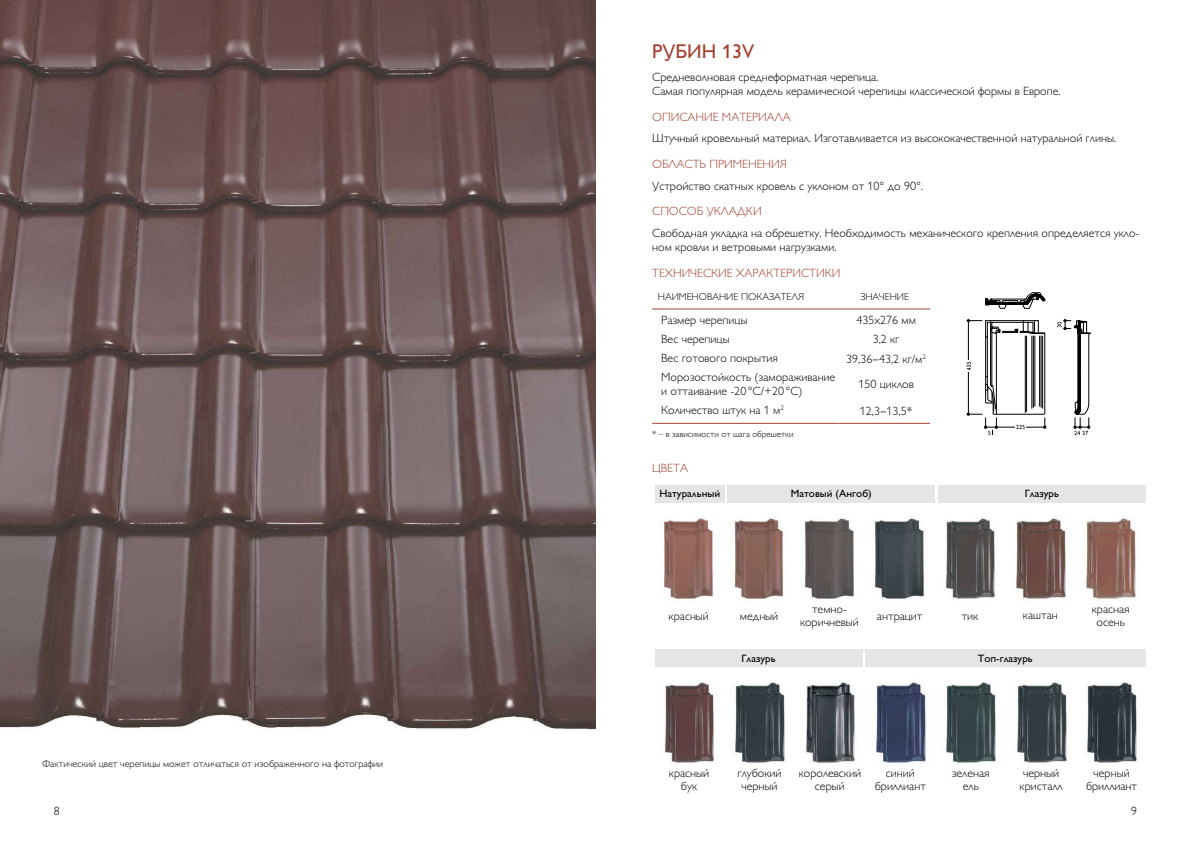
<style>
.page{position:relative;width:1191px;height:842px;background:#fff}
.page>*{position:absolute;margin:0;border:0;box-sizing:border-box;transform-origin:0 0}
.t1{font:20px "Gill Sans C";color:#a33e2d}
.t2{font:12px/13px "Gill Sans Light C";color:#000;text-align:center}
.t3{font:12px "Gill Sans Light C";color:#a33e2d}
.t4{font:10.7px "Gill Sans C";color:#000}
.t5{font:10px "Gill Sans Light C";color:#000}
.t6{font:9px "Gill Sans Light C";color:#000}
.s1{font-family:"Akrobat"}
</style>
<div class="page">
<img style="left:0;top:0;width:595px;height:730px">
<hr style="left:652px;top:308px;width:187px;height:1px;background:#a33e2d">
<hr style="left:839px;top:308px;width:91px;height:1px;background:#a33e2d">
<hr style="left:652px;top:423px;width:187px;height:1px;background:#a33e2d">
<hr style="left:839px;top:423px;width:91px;height:1px;background:#a33e2d">
<svg style="left:966px;top:292px;width:124px;height:143px"></svg>
<img style="left:946px;top:682px;width:50px;height:82px">
<img style="left:1016px;top:682px;width:51px;height:81px">
<img style="left:1087px;top:682px;width:50px;height:81px">
<img style="left:664px;top:682px;width:50px;height:81px">
<img style="left:735px;top:682px;width:50px;height:81px">
<img style="left:806px;top:682px;width:49px;height:81px">
<img style="left:875px;top:682px;width:51px;height:83px">
<img style="left:946px;top:518px;width:49px;height:81px">
<img style="left:1086px;top:518px;width:50px;height:82px">
<img style="left:1016px;top:518px;width:50px;height:82px">
<img style="left:874px;top:518px;width:50px;height:81px">
<img style="left:734px;top:517px;width:50px;height:83px">
<img style="left:805px;top:518px;width:49px;height:81px">
<img style="left:663px;top:518px;width:51px;height:82px">
<div style="left:727px;top:485px;width:208px;height:17px;background:#e3e5e6"></div>
<div style="left:938px;top:485px;width:207px;height:17px;background:#e3e5e6"></div>
<div style="left:655px;top:650px;width:207px;height:17px;background:#e3e5e6"></div>
<div style="left:865px;top:650px;width:280px;height:17px;background:#e3e5e6"></div>
<div style="left:655px;top:485px;width:69px;height:17px;background:#e3e5e6"></div>
<h1 class="t1" style="left:652px;top:40px;width:103px">РУБИН 13V</h1>
<p class="t2" style="left:652px;top:70px;width:410px;line-height:14.4px;text-align:left">Средневолновая среднеформатная черепица.<br>Самая популярная модель керамической черепицы классической формы в Европе.</p>
<p class="t3" style="left:652px;top:110px;width:140px">ОПИСАНИЕ МАТЕРИАЛА</p>
<p class="t2" style="left:652px;top:132px;width:465px">Штучный кровельный материал. Изготавливается из высококачественной натуральной глины.</p>
<p class="t3" style="left:652px;top:157px;width:136px">ОБЛАСТЬ ПРИМЕНЕНИЯ</p>
<p class="t2" style="left:652px;top:179px;width:272px">Устройство скатных кровель с уклоном от 10° до 90°.</p>
<p class="t3" style="left:652px;top:205px;width:111px">СПОСОБ УКЛАДКИ</p>
<p class="t2" style="left:652px;top:226px;width:488px;line-height:14.4px;text-align:left">Свободная укладка на обрешетку. Необходимость механического крепления определяется укло&shy;ном кровли и ветровыми нагрузками.</p>
<p class="t3" style="left:652px;top:266px;width:190px">ТЕХНИЧЕСКИЕ ХАРАКТЕРИСТИКИ</p>
<p class="t5" style="left:658px;top:291px;width:148px">НАИМЕНОВАНИЕ ПОКАЗАТЕЛЯ</p>
<p class="t5" style="left:860px;top:291px;width:50px">ЗНАЧЕНИЕ</p>
<p class="t2" style="left:661px;top:313px;width:88px">Размер черепицы</p>
<p class="t2" style="left:856px;top:313px;width:61px">435х276 мм</p>
<p class="t2" style="left:661px;top:333px;width:70px">Вес черепицы</p>
<p class="t2" style="left:872px;top:333px;width:28px">3,2 кг</p>
<p class="t2" style="left:661px;top:352px;width:118px">Вес готового покрытия</p>
<p class="t2" style="left:846px;top:352px;width:81px">39,36<span class="s1">—</span>43,2 кг/м<sup>2</sup></p>
<p class="t2" style="left:661px;top:369px;width:176px;line-height:14.4px;text-align:left">Морозостойкость (замораживание и оттаивание -20 °С/+20 °С)</p>
<p class="t2" style="left:858px;top:377px;width:57px">150 циклов</p>
<p class="t2" style="left:661px;top:404px;width:124px">Количество штук на 1 м<sup>2</sup></p>
<p class="t2" style="left:860px;top:404px;width:54px">12,3<span class="s1">—</span>13,5*</p>
<p class="t6" style="left:652px;top:428px;width:143px">* – в зависимости от шага обрешетки</p>
<p class="t5" style="left:43px;top:758px;width:342px">Фактический цвет черепицы может отличаться от изображенного на фотографии</p>
<p class="t3" style="left:652px;top:461px;width:37px">ЦВЕТА</p>
<p class="t4" style="left:659px;top:487px;width:62px">Натуральный</p>
<p class="t4" style="left:791px;top:487px;width:82px">Матовый (Ангоб)</p>
<p class="t4" style="left:1024px;top:487px;width:36px">Глазурь</p>
<p class="t2" style="left:668px;top:609px;width:42px">красный</p>
<p class="t2" style="left:800px;top:602px;width:60px">темно&shy;коричневый</p>
<p class="t2" style="left:961px;top:609px;width:18px">тик</p>
<p class="t2" style="left:1091px;top:602px;width:39px">красная осень</p>
<p class="t2" style="left:740px;top:609px;width:40px">медный</p>
<p class="t2" style="left:877px;top:609px;width:47px">антрацит</p>
<p class="t2" style="left:1023px;top:609px;width:36px">каштан</p>
<p class="t4" style="left:741px;top:652px;width:36px">Глазурь</p>
<p class="t4" style="left:977px;top:652px;width:57px">Топ-глазурь</p>
<p class="t2" style="left:669px;top:766px;width:42px">красный бук</p>
<p class="t2" style="left:737px;top:766px;width:46px">глубокий черный</p>
<p class="t2" style="left:798px;top:766px;width:64px">королевский серый</p>
<p class="t2" style="left:874px;top:766px;width:53px">синий бриллиант</p>
<p class="t2" style="left:951px;top:766px;width:39px">зеленая ель</p>
<p class="t2" style="left:1019px;top:766px;width:45px;text-align:left">черный кристалл</p>
<p class="t2" style="left:1086px;top:766px;width:53px">черный бриллиант</p>
<p class="t2" style="left:54px;top:805px;width:7px">8</p>
<p class="t2" style="left:1131px;top:805px;width:7px">9</p>
</div>
